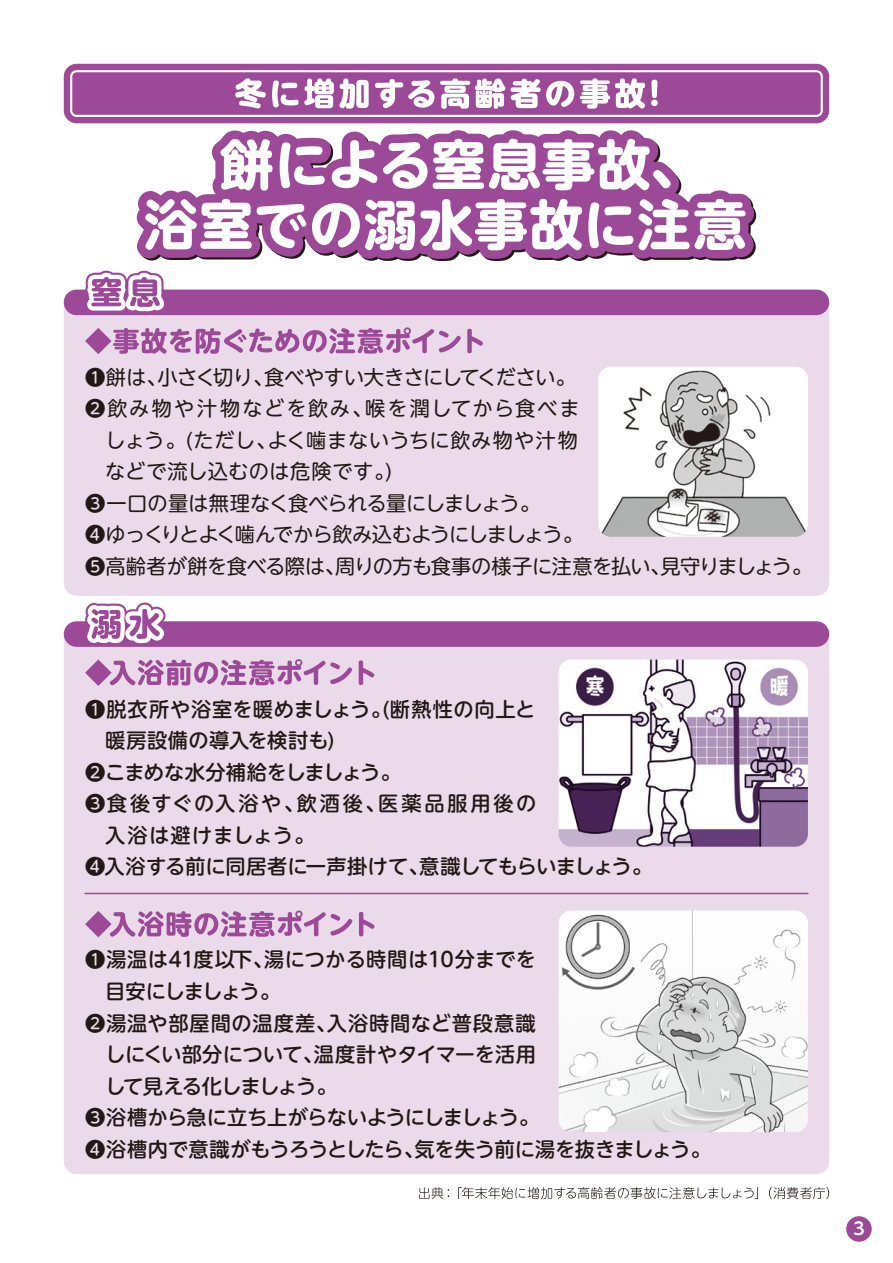
<style>
.page{position:relative;width:893px;height:1263px;background:#fff}
.page>*{position:absolute;margin:0;border:0;box-sizing:border-box;transform-origin:0 0}
.t1{font:500 20.25px "UD Shin M Go Pro";letter-spacing:-.025em;color:#221815}
.t2{font:20.25px "UD Shin M Go Pro";letter-spacing:-.015em;color:#221815}
.t3{font:500 20.25px "UD Shin M Go Pro";letter-spacing:.005em;color:#221815}
.t4{font:20.25px "UD Shin M Go Pro";letter-spacing:.02em;color:#221815}
.t5{font:500 20.25px "UD Shin M Go Pro";letter-spacing:-.015em;color:#221815}
.t6{font:20.25px "UD Shin M Go Pro";letter-spacing:-.06em;color:#221815}
.t7{font:20.25px "UD Shin M Go Pro";letter-spacing:.1em;color:#221815}
.t8{font:20.25px "UD Shin M Go Pro";letter-spacing:-.035em;color:#221815}
.t9{font:500 20.25px "UD Shin M Go Pro";letter-spacing:.03em;color:#221815}
.t10{font:500 20.25px "UD Shin M Go Pro";letter-spacing:.04em;color:#221815}
.t11{font:500 20.25px "UD Shin M Go Pro";letter-spacing:.13em;color:#221815}
.t12{font:500 20.25px "UD Shin M Go Pro";letter-spacing:-.07em;color:#221815}
.t13{font:500 20.25px "UD Shin M Go Pro";letter-spacing:.055em;color:#221815}
.t14{font:700 16.95px "UD Shin M Go Pro De";color:#fff}
.s1{font-weight:500}
</style>
<div class="page">
<div style="left:64px;top:290px;width:765px;height:306px;background:#ebdbea;border-radius:13px"></div>
<div style="left:64px;top:621px;width:765px;height:553px;background:#ebdbea;border-radius:13px"></div>
<div style="left:64px;top:64px;width:765px;height:59px;background:#9c4998;border-radius:13px"></div>
<div style="left:846px;top:1216px;width:26px;height:26px;background:#9c4998;border-radius:50%"></div>
<svg style="left:70px;top:70px;width:753px;height:47px"></svg>
<div style="left:64px;top:290px;width:765px;height:25px;background:#9c4998;border-radius:13px"></div>
<div style="left:64px;top:621px;width:765px;height:26px;background:#9c4998;border-radius:13px"></div>
<svg style="left:85px;top:327px;width:376px;height:27px"></svg>
<svg style="left:467px;top:329px;width:16px;height:24px"></svg>
<svg style="left:85px;top:659px;width:267px;height:27px"></svg>
<svg style="left:359px;top:660px;width:15px;height:25px"></svg>
<svg style="left:85px;top:910px;width:267px;height:27px"></svg>
<svg style="left:359px;top:912px;width:15px;height:24px"></svg>
<svg style="left:419px;top:1187px;width:30px;height:12px"></svg>
<svg style="left:458px;top:1187px;width:300px;height:12px"></svg>
<svg style="left:769px;top:1187px;width:60px;height:12px"></svg>
<img style="left:559px;top:660px;width:249px;height:187px">
<img style="left:598px;top:367px;width:210px;height:170px">
<img style="left:559px;top:910px;width:249px;height:222px">
<svg style="left:137px;top:130px;width:617px;height:129px;fill:#9c4a98"></svg>
<svg style="left:220px;top:139px;width:53px;height:52px"></svg>
<svg style="left:280px;top:142px;width:45px;height:46px"></svg>
<svg style="left:332px;top:140px;width:45px;height:48px"></svg>
<svg style="left:383px;top:139px;width:288px;height:51px"></svg>
<svg style="left:145px;top:199px;width:161px;height:51px"></svg>
<svg style="left:312px;top:199px;width:270px;height:51px"></svg>
<svg style="left:588px;top:199px;width:157px;height:51px"></svg>
<hr style="left:85px;top:893px;width:723px;height:1px;background:#9c4998">
<svg style="left:85px;top:271px;width:81px;height:41px"></svg>
<svg style="left:85px;top:602px;width:81px;height:42px"></svg>
<p class="t2" style="left:85px;top:360px;width:493px"><span class="s1">❶</span>餅は、小さく切り、食べやすい大きさにしてください。</p>
<p class="t7" style="left:85px;top:392px;width:496px"><span class="s1">❷</span>飲み物や汁物などを飲み、喉を潤してから食べま</p>
<p class="t4" style="left:105px;top:423px;width:474px">しょう。(ただし、よく噛まないうちに飲み物や汁物</p>
<p class="t4" style="left:105px;top:455px;width:291px">などで流し込むのは危険です。)</p>
<p class="t8" style="left:85px;top:486px;width:457px"><span class="s1">❸</span>一口の量は無理なく食べられる量にしましょう。</p>
<p class="t6" style="left:85px;top:518px;width:500px"><span class="s1">❹</span>ゆっくりとよく噛んでから飲み込むようにしましょう。</p>
<p class="t2" style="left:85px;top:549px;width:729px"><span class="s1">❺</span>高齢者が餅を食べる際は、周りの方も食事の様子に注意を払い、見守りましょう。</p>
<p class="t9" style="left:85px;top:692px;width:452px">❶脱衣所や浴室を暖めましょう。(断熱性の向上と</p>
<p class="t3" style="left:105px;top:724px;width:231px">暖房設備の導入を検討も)</p>
<p class="t1" style="left:85px;top:755px;width:318px">❷こまめな水分補給をしましょう。</p>
<p class="t11" style="left:85px;top:787px;width:453px">❸食後すぐの入浴や、飲酒後、医薬品服用後の</p>
<p class="t13" style="left:105px;top:818px;width:211px">入浴は避けましょう。</p>
<p class="t1" style="left:85px;top:850px;width:569px">❹入浴する前に同居者に一声掛けて、意識してもらいましょう。</p>
<p class="t3" style="left:85px;top:943px;width:452px">❶湯温は41度以下、湯につかる時間は10分までを</p>
<p class="t12" style="left:105px;top:975px;width:176px">目安にしましょう。</p>
<p class="t10" style="left:85px;top:1006px;width:452px">❷湯温や部屋間の温度差、入浴時間など普段意識</p>
<p class="t3" style="left:105px;top:1038px;width:432px">しにくい部分について、温度計やタイマーを活用</p>
<p class="t12" style="left:105px;top:1069px;width:233px">して見える化しましょう。</p>
<p class="t1" style="left:85px;top:1101px;width:456px">❸浴槽から急に立ち上がらないようにしましょう。</p>
<p class="t5" style="left:85px;top:1132px;width:628px">❹浴槽内で意識がもうろうとしたら、気を失う前に湯を抜きましょう。</p>
<p class="t14" style="left:853px;top:1215px;width:13px">3</p>
</div>
